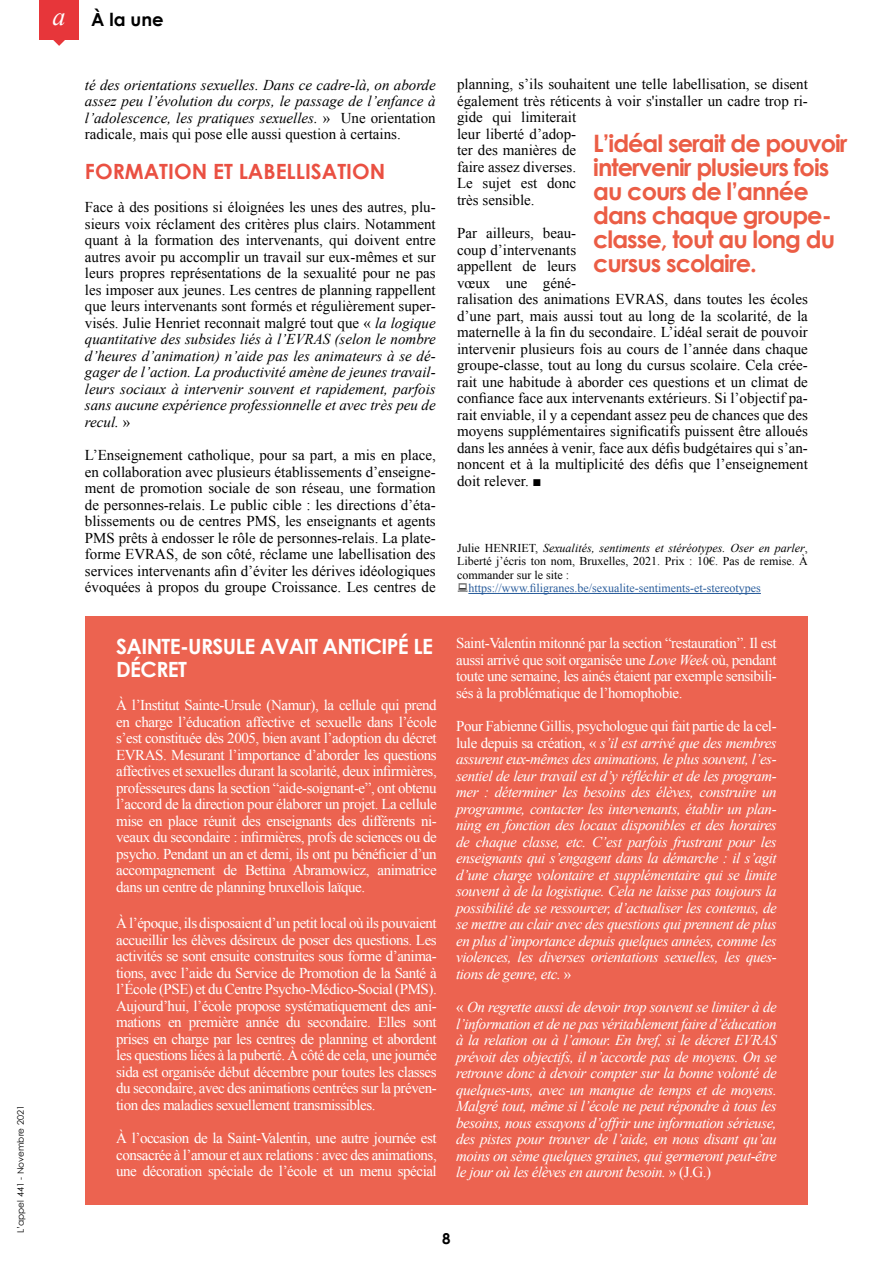
<style>
.page{position:relative;width:893px;height:1263px;background:#fff}
.page>*{position:absolute;margin:0;border:0;box-sizing:border-box;transform-origin:0 0}
.t1{font:700 24px/24px "Century Gothic";letter-spacing:-.04em;color:#eb5d45}
.t2{font:700 21px/22.5px "Century Gothic";letter-spacing:-.03em;color:#fff}
.t3{font:700 21px "Century Gothic";color:#ea5042}
.t4{font:700 18px "Century Gothic";color:#000}
.t5{font:15px/16.5px "Times New Roman";color:#000}
.t6{font:15px/16.5px "Times New Roman";letter-spacing:-.03em;color:#fff;text-align:justify}
.t7{font:italic 15px/16.5px "Times New Roman";letter-spacing:-.03em;color:#fff;text-align:justify}
.t8{font:italic 15px/16.5px "Times New Roman";color:#000;text-align:justify}
.t9{font:700 15px "Century Gothic";color:#000}
.t10{font:12px/13.5px "Times New Roman";color:#000;text-align:justify}
.t11{font:12px "Times New Roman";color:#275b9b}
.t12{font:9px "Century Gothic";color:#000}
.s1{font-family:"Times New Roman";font-weight:400;font-style:italic;font-size:26.1px;color:#fff}
.s2{font-style:normal}
.s3{font-style:italic}
</style>
<div class="page">
<div style="left:39px;top:0;width:40px;height:39px;background:#e7363a"></div>
<svg style="left:53px;top:39px;width:13px;height:7px"></svg>
<hr style="left:468px;top:593px;width:293px;height:1px;background:#275b9b">
<div style="left:85px;top:616px;width:723px;height:588px;background:#ec6350"></div>
<p class="t12" style="left:15px;top:1233px;width:129px;rotate:-90deg">L’appel 441 - Novembre 2021</p>
<p class="t4" style="left:53px;top:8px;width:113px"><span class="s1">a</span> À la une</p>
<p class="t8" style="left:85px;top:76px;width:352px">té des orientations sexuelles. Dans ce cadre-là, on aborde assez peu l’évolution du corps, le passage de l’enfance à l’adolescence, les pratiques sexuelles. <span class="s2">» Une orientation radicale, mais qui pose elle aussi question à certains.</span></p>
<h2 class="t3" style="left:85px;top:157px;width:302px">FORMATION ET LABELLISATION</h2>
<p class="t5" style="left:85px;top:199px;width:352px;text-align:justify">Face à des positions si éloignées les unes des autres, plu&shy;sieurs voix réclament des critères plus clairs. Notamment quant à la formation des intervenants, qui doivent entre autres avoir pu accomplir un travail sur eux-mêmes et sur leurs propres représentations de la sexualité pour ne pas les imposer aux jeunes. Les centres de planning rappellent que leurs intervenants sont formés et régulièrement super&shy;visés. Julie Henriet reconnait malgré tout que « <span class="s3">la logique quantitative des subsides liés à l’EVRAS (selon le nombre d’heures d’animation) n’aide pas les animateurs à se dé&shy;gager de l’action. La productivité amène de jeunes travail&shy;leurs sociaux à intervenir souvent et rapidement, parfois sans aucune expérience professionnelle et avec très peu de recul.</span> »</p>
<p class="t5" style="left:85px;top:447px;width:352px;text-align:justify">L’Enseignement catholique, pour sa part, a mis en place, en collaboration avec plusieurs établissements d’enseigne&shy;ment de promotion sociale de son réseau, une formation de personnes-relais. Le public cible : les directions d’éta&shy;blissements ou de centres PMS, les enseignants et agents PMS prêts à endosser le rôle de personnes-relais. La plate&shy;forme EVRAS, de son côté, réclame une labellisation des services intervenants afin d’éviter les dérives idéologiques évoquées à propos du groupe Croissance. Les centres de</p>
<h2 class="t2" style="left:116px;top:635px;width:318px">SAINTE-URSULE AVAIT ANTICIPÉ LE<br>DÉCRET</h2>
<p class="t6" style="left:116px;top:697px;width:322px">À l’Institut Sainte-Ursule (Namur), la cellule qui prend en charge l’éducation affective et sexuelle dans l’école s’est constituée dès 2005, bien avant l’adoption du décret EVRAS. Mesurant l’importance d’aborder les questions affectives et sexuelles durant la scolarité, deux infirmières, professeures dans la section “aide-soignant-e”, ont obtenu l’accord de la direction pour élaborer un projet. La cellule mise en place réunit des enseignants des différents ni&shy;veaux du secondaire : infirmières, profs de sciences ou de psycho. Pendant un an et demi, ils ont pu bénéficier d’un accompagnement de Bettina Abramowicz, animatrice dans un centre de planning bruxellois laïque.</p>
<p class="t6" style="left:116px;top:915px;width:322px">À l’époque, ils disposaient d’un petit local où ils pouvaient accueillir les élèves désireux de poser des questions. Les activités se sont ensuite construites sous forme d’anima&shy;tions, avec l’aide du Service de Promotion de la Santé à l’École (PSE) et du Centre Psycho-Médico-Social (PMS).<br>Aujourd’hui, l’école propose systématiquement des ani&shy;mations en première année du secondaire. Elles sont prises en charge par les centres de planning et abordent les questions liées à la puberté. À côté de cela, une journée sida est organisée début décembre pour toutes les classes du secondaire, avec des animations centrées sur la préven&shy;tion des maladies sexuellement transmissibles.</p>
<p class="t6" style="left:116px;top:1130px;width:322px">À l’occasion de la Saint-Valentin, une autre journée est consacrée à l’amour et aux relations : avec des animations, une décoration spéciale de l’école et un menu spécial</p>
<p class="t5" style="left:457px;top:76px;width:352px">planning, s’ils souhaitent une telle labellisation, se disent également très réticents à voir s'installer un cadre trop ri&shy;gide qui limiterait<br>leur liberté d’adop-<br>ter des manières de<br>faire assez diverses.<br>Le sujet est donc<br>très sensible.</p>
<p class="t5" style="left:457px;top:225px;width:352px">Par ailleurs, beau-<br>coup d’intervenants<br>appellent de leurs<br>vœux une géné-<br>ralisation des animations EVRAS, dans toutes les écoles d’une part, mais aussi tout au long de la scolarité, de la maternelle à la fin du secondaire. L’idéal serait de pouvoir intervenir plusieurs fois au cours de l’année dans chaque groupe-classe, tout au long du cursus scolaire. Cela crée&shy;rait une habitude à aborder ces questions et un climat de confiance face aux intervenants extérieurs. Si l’objectif pa&shy;rait enviable, il y a cependant assez peu de chances que des moyens supplémentaires significatifs puissent être alloués dans les années à venir, face aux défis budgétaires qui s’an&shy;noncent et à la multiplicité des défis que l’enseignement doit relever. ■</p>
<h1 class="t1" style="left:593px;top:130px;width:256px">L’idéal serait de pouvoir intervenir plusieurs fois au cours de l’année dans chaque groupe&shy;classe, tout au long du cursus scolaire.</h1>
<p class="t10" style="left:457px;top:541px;width:352px">Julie HENRIET, <span class="s3">Sexualités, sentiments et stéréotypes. Oser en parler</span>, Liberté j’écris ton nom, Bruxelles, 2021. Prix : 10€. Pas de remise. À commander sur le site :</p>
<p class="t11" style="left:468px;top:581px;width:294px">https://www.filigranes.be/sexualite-sentiments-et-stereotypes</p>
<p class="t6" style="left:456px;top:635px;width:322px">Saint-Valentin mitonné par la section “restauration”. Il est aussi arrivé que soit organisée une <span class="s3">Love Week</span> où, pendant toute une semaine, les ainés étaient par exemple sensibili&shy;sés à la problématique de l’homophobie.</p>
<p class="t7" style="left:456px;top:718px;width:322px"><span class="s2">Pour Fabienne Gillis, psychologue qui fait partie de la cel&shy;lule depuis sa création, «</span> s’il est arrivé que des membres assurent eux-mêmes des animations, le plus souvent, l’es&shy;sentiel de leur travail est d’y réfléchir et de les program&shy;mer : déterminer les besoins des élèves, construire un programme, contacter les intervenants, établir un plan&shy;ning en fonction des locaux disponibles et des horaires de chaque classe, etc. C’est parfois frustrant pour les enseignants qui s’engagent dans la démarche : il s’agit d’une charge volontaire et supplémentaire qui se limite souvent à de la logistique. Cela ne laisse pas toujours la possibilité de se ressourcer, d’actualiser les contenus, de se mettre au clair avec des questions qui prennent de plus en plus d’importance depuis quelques années, comme les violences, les diverses orientations sexuelles, les ques&shy;tions de genre, etc. <span class="s2">»</span></p>
<p class="t7" style="left:456px;top:999px;width:322px"><span class="s2">«</span> On regrette aussi de devoir trop souvent se limiter à de l’information et de ne pas véritablement faire d’éducation à la relation ou à l’amour. En bref, si le décret EVRAS prévoit des objectifs, il n’accorde pas de moyens. On se retrouve donc à devoir compter sur la bonne volonté de quelques-uns, avec un manque de temps et de moyens.<br>Malgré tout, même si l’école ne peut répondre à tous les besoins, nous essayons d’offrir une information sérieuse, des pistes pour trouver de l’aide, en nous disant qu’au moins on sème quelques graines, qui germeront peut-être le jour où les élèves en auront besoin. <span class="s2">» (J.G.)</span></p>
<p class="t9" style="left:442px;top:1229px;width:10px">8</p>
</div>
